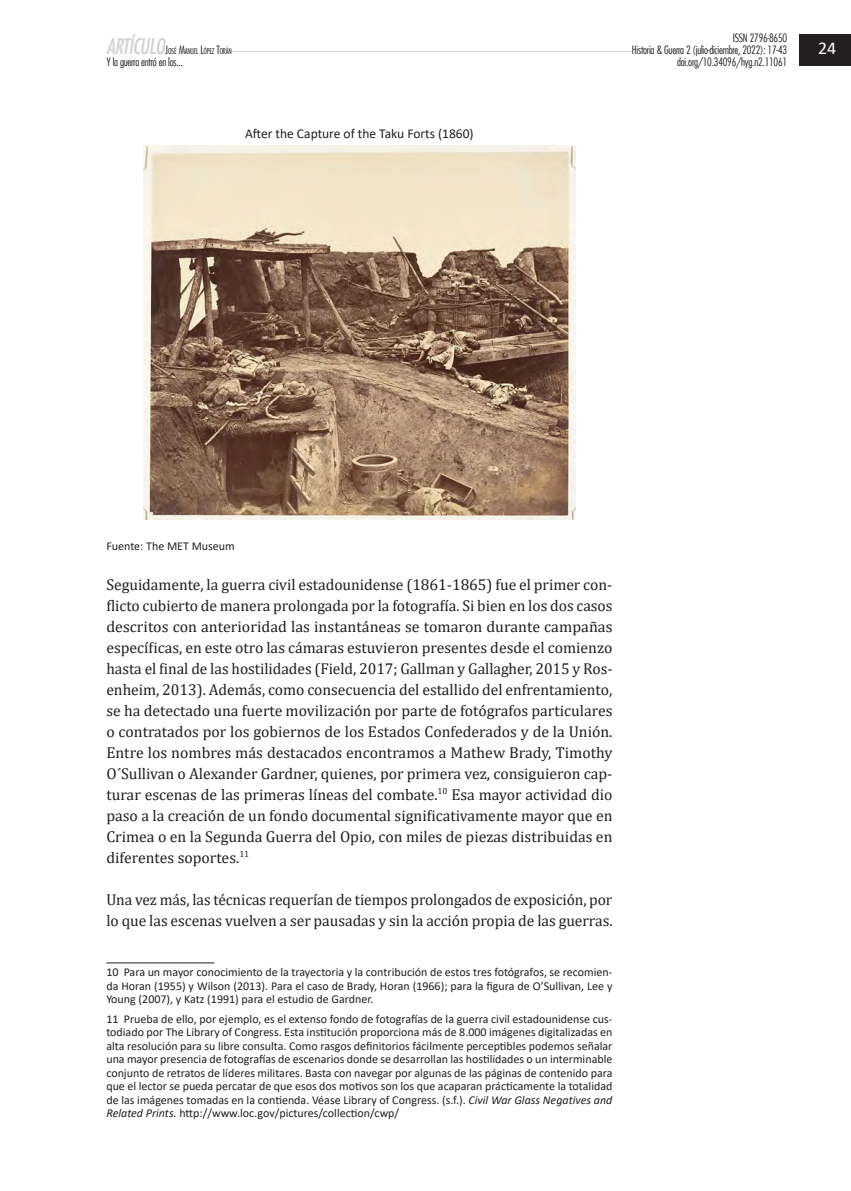
<style>
.page{position:relative;width:851px;height:1191px;background:#fff}
.page>*{position:absolute;margin:0;border:0;box-sizing:border-box;transform-origin:0 0}
.t1{font:18px "Calibri";color:#fff}
.art-texto-central{font:15.75px/21px "Cambria";color:#231f20;text-align:justify}
.imagen-epigrafe{font:13.5px "Calibri";color:#231f20}
.nota-al-pie{font:12px/13.5px "Calibri";color:#231f20;text-align:justify}
.art-fuente{font:12px "Calibri";color:#231f20}
.t2{font:300 condensed 11.25px/12px "Futura LT";letter-spacing:-.02em;color:#231f20;text-align:right}
.t3{font:300 condensed 7.8px "Futura LT";letter-spacing:-.03em;color:#231f20}
.s1{font-weight:400;font-style:italic;font-size:21px;color:#d1d2d4}
.s2{font-size:11.25px}
.s3{font-style:italic}
</style>
<div class="page">
<hr style="left:106px;top:51px;width:622px;height:1px;background:#d1d2d4">
<div style="left:632px;top:43px;width:155px;height:15px;background:#fff"></div>
<div style="left:106px;top:40px;width:59px;height:15px;background:#fff"></div>
<div style="left:799px;top:35px;width:51px;height:31px;background:#231f20"></div>
<div style="left:165px;top:43px;width:66px;height:15px;background:#fff"></div>
<hr style="left:106px;top:962px;width:108px;height:1px;background:#231f20">
<img style="left:143px;top:145px;width:432px;height:375px">
<p class="t3" style="left:106px;top:46px;width:127px"><span class="s1">ARTÍCULO</span><span class="s2">J</span>OSÉ <span class="s2">M</span>ANUEL <span class="s2">L</span>ÓPEZ <span class="s2">T</span>ORÁN</p>
<p class="t1" style="left:818px;top:35px;width:20px">24</p>
<p class="t2" style="left:106px;top:56px;width:78px">Y la guerra entró en los...</p>
<p class="t2" style="left:632px;top:32px;width:157px">ISSN 2796-8650<br>Historia &amp; Guerra 2 (julio-diciembre, 2022): 17-43 doi.org/10.34096/hyg.n2.11061</p>
<p class="imagen-epigrafe" style="left:245px;top:124px;width:230px">After the Capture of the Taku Forts (1860)</p>
<p class="art-fuente" style="left:106px;top:537px;width:130px">Fuente: The MET Museum</p>
<p class="art-texto-central" style="left:106px;top:574px;width:507px">Seguidamente, la guerra civil estadounidense (1861-1865) fue el primer con&shy;flicto cubierto de manera prolongada por la fotografía. Si bien en los dos casos descritos con anterioridad las instantáneas se tomaron durante campañas específicas, en este otro las cámaras estuvieron presentes desde el comienzo hasta el final de las hostilidades (Field, 2017; Gallman y Gallagher, 2015 y Ros&shy;enheim, 2013). Además, como consecuencia del estallido del enfrentamiento, se ha detectado una fuerte movilización por parte de fotógrafos particulares o contratados por los gobiernos de los Estados Confederados y de la Unión.<br>Entre los nombres más destacados encontramos a Mathew Brady, Timothy O´Sullivan o Alexander Gardner, quienes, por primera vez, consiguieron cap&shy;turar escenas de las primeras líneas del combate.<sup>10</sup> Esa mayor actividad dio paso a la creación de un fondo documental significativamente mayor que en Crimea o en la Segunda Guerra del Opio, con miles de piezas distribuidas en diferentes soportes.<sup>11</sup></p>
<p class="art-texto-central" style="left:106px;top:889px;width:507px">Una vez más, las técnicas requerían de tiempos prolongados de exposición, por lo que las escenas vuelven a ser pausadas y sin la acción propia de las guerras.</p>
<p class="nota-al-pie" style="left:106px;top:965px;width:507px">10 Para un mayor conocimiento de la trayectoria y la contribución de estos tres fotógrafos, se recomien&shy;da Horan (1955) y Wilson (2013). Para el caso de Brady, Horan (1966); para la figura de O’Sullivan, Lee y Young (2007), y Katz (1991) para el estudio de Gardner.</p>
<p class="nota-al-pie" style="left:106px;top:1012px;width:507px">11 Prueba de ello, por ejemplo, es el extenso fondo de fotografías de la guerra civil estadounidense cus&shy;todiado por The Library of Congress. Esta institución proporciona más de 8.000 imágenes digitalizadas en alta resolución para su libre consulta. Como rasgos definitorios fácilmente perceptibles podemos señalar una mayor presencia de fotografías de escenarios donde se desarrollan las hostilidades o un interminable conjunto de retratos de líderes militares. Basta con navegar por algunas de las páginas de contenido para que el lector se pueda percatar de que esos dos motivos son los que acaparan prácticamente la totalidad de las imágenes tomadas en la contienda. Véase Library of Congress. (s.f.). <span class="s3">Civil War Glass Negatives and Related Prints.</span> http://www.loc.gov/pictures/collection/cwp/</p>
</div>
